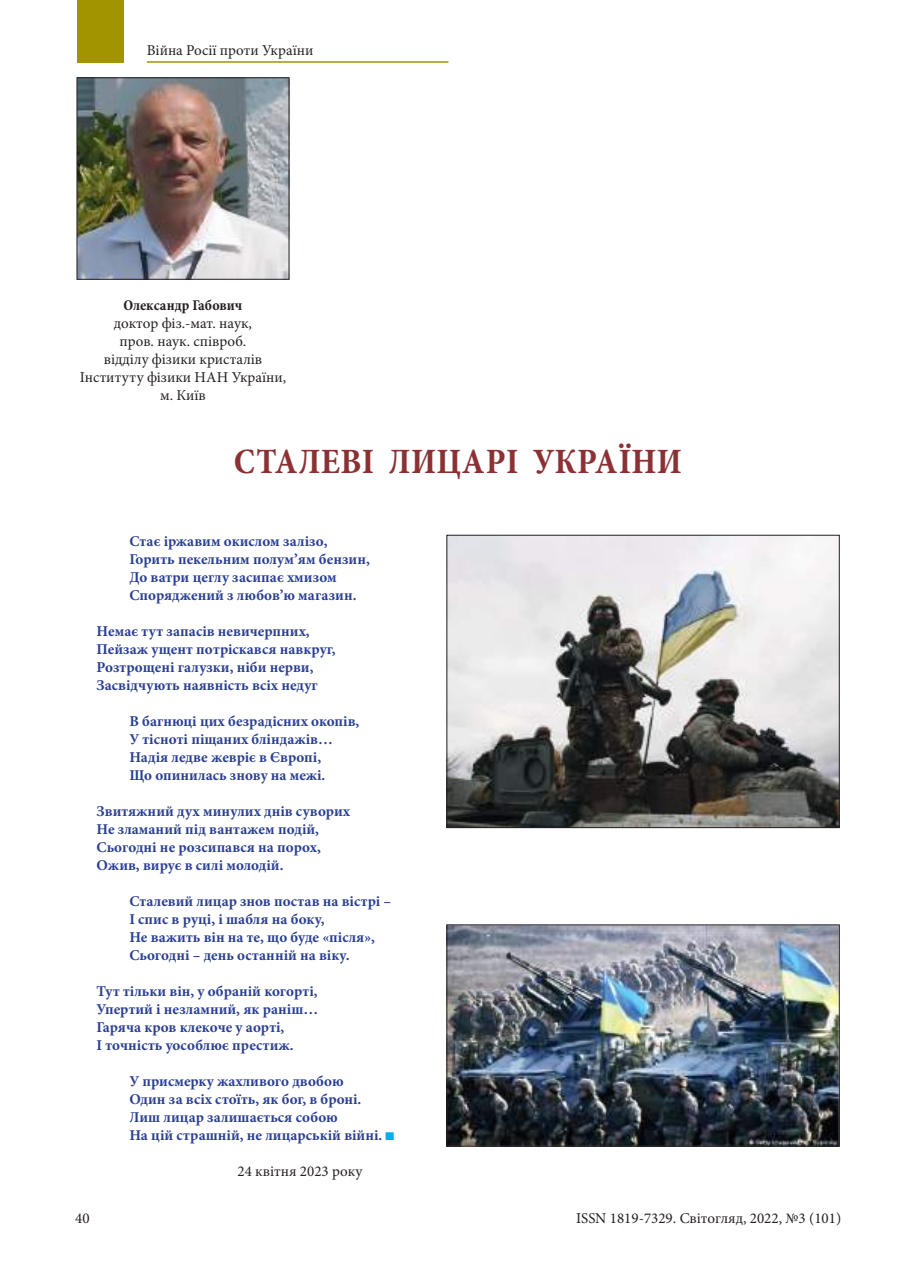
<style>
.page{position:relative;width:915px;height:1276px;background:#fff}
.page>*{position:absolute;margin:0;border:0;box-sizing:border-box;transform-origin:0 0}
.t1{font:700 condensed 36px "Minion Pro";letter-spacing:.01em;color:#8b3134}
.t2{font:700 15px/18px "Minion Pro";color:#2a3f91}
.t3{font:15px/18px "Minion Pro";color:#241f1f;text-align:center}
.t4{font:700 condensed 15px "Minion Pro";color:#241f1f}
</style>
<div class="page">
<hr style="left:147px;top:61px;width:301px;height:2px;background:#a29401">
<div style="left:77px;top:0;width:46px;height:63px;background:#a29401"></div>
<div style="left:386px;top:1133px;width:7px;height:6px;background:#00aeef"></div>
<div style="left:385px;top:1132px;width:8px;height:8px;border:2px solid #00aeef"></div>
<img style="left:448px;top:537px;width:389px;height:289px">
<div style="left:446px;top:535px;width:393px;height:293px;border:1px solid #241f1f"></div>
<img style="left:448px;top:926px;width:389px;height:218px">
<div style="left:446px;top:924px;width:393px;height:222px;border:1px solid #241f1f"></div>
<img style="left:79px;top:79px;width:208px;height:199px">
<div style="left:77px;top:77px;width:212px;height:203px;border:1px solid #241f1f"></div>
<p class="t3" style="left:147px;top:42px;width:168px">Війна Росії проти України</p>
<p class="t4" style="left:123px;top:296px;width:120px">Олександр Габович</p>
<p class="t3" style="left:80px;top:315px;width:208px">доктор фіз.-мат. наук,<br>пров. наук. співроб.<br>відділу фізики кристалів<br>Інституту фізики НАН України, м. Київ</p>
<h1 class="t1" style="left:234px;top:439px;width:449px">СТАЛЕВІ ЛИЦАРІ УКРАЇНИ</h1>
<p class="t2" style="left:129px;top:533px;width:242px">Стає іржавим окислом залізо,<br>Горить пекельним полум’ям бензин,<br>До ватри цеглу засипає хмизом<br>Споряджений з любов’ю магазин.</p>
<p class="t2" style="left:97px;top:623px;width:240px">Немає тут запасів невичерпних, Пейзаж ущент потріскався навкруг, Розтрощені галузки, ніби нерви, Засвідчують наявність всіх недуг</p>
<p class="t2" style="left:129px;top:713px;width:231px">В багнюці цих безрадісних окопів,<br>У тісноті піщаних бліндажів…<br>Надія ледве жевріє в Європі,<br>Що опинилась знову на межі.</p>
<p class="t2" style="left:97px;top:803px;width:255px">Звитяжний дух минулих днів суворих<br>Не зламаний під вантажем подій,<br>Сьогодні не розсипався на порох,<br>Ожив, вирує в силі молодій.</p>
<p class="t2" style="left:129px;top:893px;width:263px">Сталевий лицар знов постав на вістрі – І спис в руці, і шабля на боку,<br>Не важить він на те, що буде «після», Сьогодні – день останній на віку.</p>
<p class="t2" style="left:97px;top:983px;width:223px">Тут тільки він, у обраній когорті,<br>Упертий і незламний, як раніш…<br>Гаряча кров клекоче у аорті,<br>І точність уособлює престиж.</p>
<p class="t2" style="left:129px;top:1073px;width:254px">У присмерку жахливого двобою<br>Один за всіх стоїть, як бог, в броні.<br>Лиш лицар залишається собою<br>На цій страшній, не лицарській війні.</p>
<p class="t3" style="left:237px;top:1163px;width:126px">24 квітня 2023 року</p>
<p class="t3" style="left:75px;top:1210px;width:16px">40</p>
<p class="t3" style="left:576px;top:1210px;width:266px">ISSN 1819-7329. Світогляд, 2022, №3 (101)</p>
</div>
